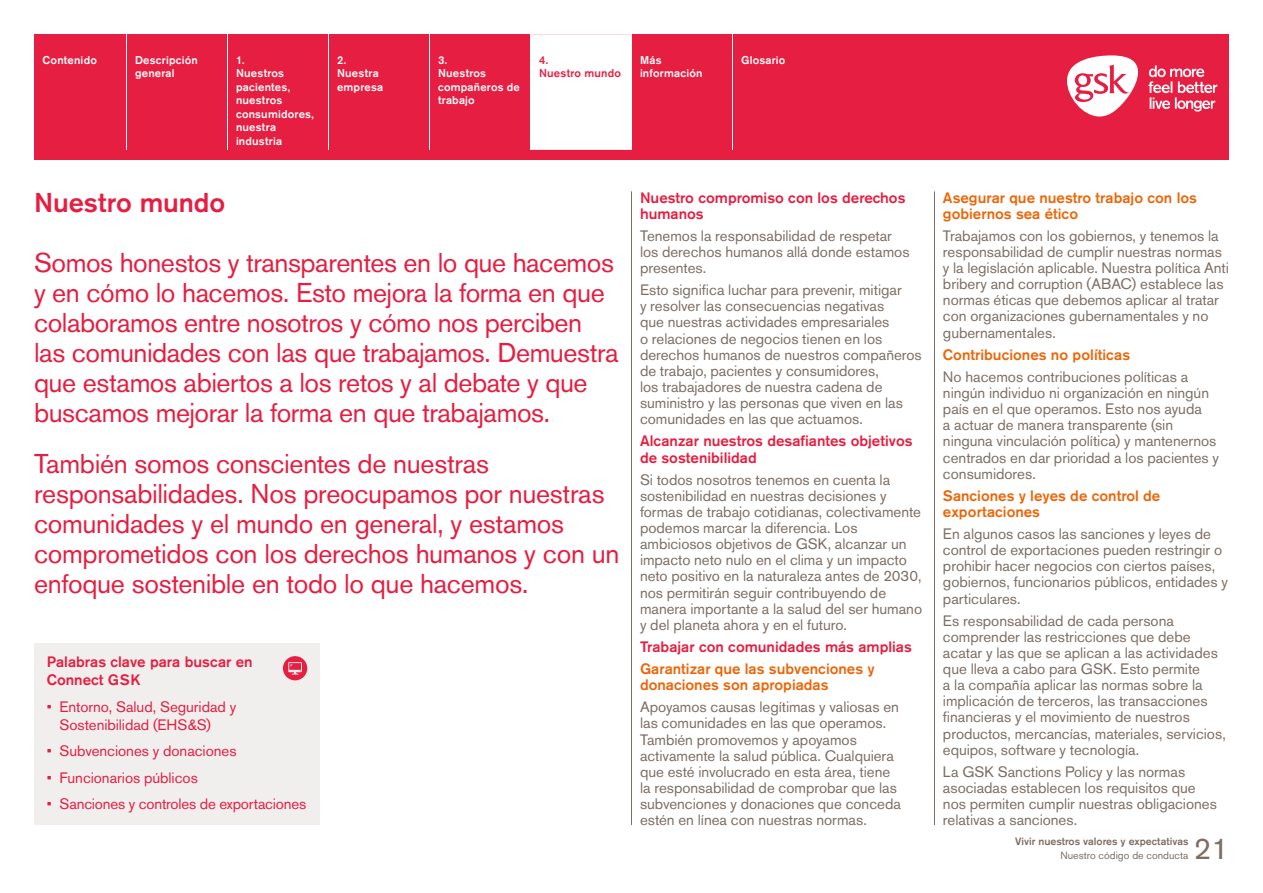
<style>
.page{position:relative;width:1263px;height:893px;background:#fff}
.page>*{position:absolute;margin:0;border:0;box-sizing:border-box;transform-origin:0 0}
.t1{font:30px "Akzidenz Grotesk GSK";color:#7d6e65}
.Standfirst{font:27px/30px "Akzidenz Grotesk GSK";letter-spacing:-.015em;color:#e61e41}
.Head_1{font:500 27px "Akzidenz Grotesk GSK";color:#e61e41}
.BodyText{font:15px/16.2px "Akzidenz Grotesk GSK";color:#7d6e65}
.Head_3{font:500 15px/16.2px "Akzidenz Grotesk GSK";color:#ec6608}
.Head_3-2{font:500 15px/16.2px "Akzidenz Grotesk GSK";color:#e61e41}
.Bullets{font:15px/18px "Akzidenz Grotesk GSK";letter-spacing:-.005em;color:#e61e41}
.t2{font:500 11.25px/13.5px "Akzidenz Grotesk GSK";letter-spacing:.02em;color:#fff}
.t3{font:500 11.25px/13.5px "Akzidenz Grotesk GSK";letter-spacing:.02em;color:#e61e41}
.t4{font:500 10.5px "Akzidenz Grotesk GSK";color:#7d6e65}
.t5{font:10.5px "Akzidenz Grotesk GSK";color:#7d6e65}
</style>
<div class="page">
<div style="left:34px;top:34px;width:1195px;height:126px;background:#e61e41"></div>
<div style="left:531px;top:34px;width:100px;height:116px;background:#fff"></div>
<hr style="left:126px;top:34px;width:1px;height:116px;background:#fff">
<hr style="left:227px;top:34px;width:1px;height:116px;background:#fff">
<hr style="left:328px;top:34px;width:1px;height:116px;background:#fff">
<hr style="left:429px;top:34px;width:1px;height:116px;background:#fff">
<hr style="left:530px;top:34px;width:1px;height:116px;background:#fff">
<hr style="left:631px;top:34px;width:1px;height:116px;background:#fff">
<hr style="left:732px;top:34px;width:1px;height:116px;background:#fff">
<svg style="left:1148px;top:65px;width:69px;height:47px"></svg>
<svg style="left:1067px;top:55px;width:71px;height:62px"></svg>
<hr style="left:631px;top:191px;width:1px;height:634px;background:#7d6e65">
<hr style="left:934px;top:191px;width:1px;height:634px;background:#7d6e65">
<div style="left:34px;top:643px;width:286px;height:182px;background:#f1efee"></div>
<div style="left:283px;top:656px;width:24px;height:24px;background:#e61e41;border-radius:50%"></div>
<svg style="left:288px;top:662px;width:14px;height:12px"></svg>
<p class="t2" style="left:43px;top:53px;width:56px">Contenido</p>
<p class="t2" style="left:135px;top:53px;width:64px">Descripción general</p>
<p class="t2" style="left:236px;top:53px;width:79px">1.<br>Nuestros pacientes, nuestros consumidores, nuestra industria</p>
<p class="t2" style="left:337px;top:53px;width:48px">2.<br>Nuestra empresa</p>
<p class="t2" style="left:438px;top:53px;width:83px">3.<br>Nuestros compañeros de trabajo</p>
<p class="t3" style="left:539px;top:53px;width:83px">4.<br>Nuestro mundo</p>
<p class="t2" style="left:640px;top:53px;width:64px">Más información</p>
<p class="t2" style="left:741px;top:53px;width:46px">Glosario</p>
<p class="Head_1" style="left:34px;top:185px;width:193px">Nuestro mundo</p>
<p class="Standfirst" style="left:34px;top:247px;width:586px">Somos honestos y transparentes en lo que hacemos y en cómo lo hacemos. Esto mejora la forma en que colaboramos entre nosotros y cómo nos perciben las comunidades con las que trabajamos. Demuestra que estamos abiertos a los retos y al debate y que buscamos mejorar la forma en que trabajamos.</p>
<p class="Standfirst" style="left:34px;top:448px;width:587px">También somos conscientes de nuestras responsabilidades. Nos preocupamos por nuestras comunidades y el mundo en general, y estamos comprometidos con los derechos humanos y con un enfoque sostenible en todo lo que hacemos.</p>
<p class="Head_3-2" style="left:47px;top:653px;width:207px;line-height:18px">Palabras clave para buscar en<br>Connect GSK</p>
<p class="Bullets" style="left:60px;top:698px;width:178px;text-indent:-13px">• Entorno, Salud, Seguridad y<br>Sostenibilidad (EHS&amp;S)</p>
<p class="Bullets" style="left:47px;top:742px;width:191px">• Subvenciones y donaciones</p>
<p class="Bullets" style="left:47px;top:769px;width:153px">• Funcionarios públicos</p>
<p class="Bullets" style="left:47px;top:795px;width:261px">• Sanciones y controles de exportaciones</p>
<p class="Head_3-2" style="left:640px;top:189px;width:267px">Nuestro compromiso con los derechos humanos</p>
<p class="BodyText" style="left:640px;top:227px;width:271px">Tenemos la responsabilidad de respetar los derechos humanos allá donde estamos presentes.</p>
<p class="BodyText" style="left:640px;top:282px;width:283px">Esto significa luchar para prevenir, mitigar<br>y resolver las consecuencias negativas<br>que nuestras actividades empresariales<br>o relaciones de negocios tienen en los derechos humanos de nuestros compañeros de trabajo, pacientes y consumidores,<br>los trabajadores de nuestra cadena de suministro y las personas que viven en las comunidades en las que actuamos.</p>
<p class="Head_3-2" style="left:640px;top:433px;width:274px">Alcanzar nuestros desafiantes objetivos de sostenibilidad</p>
<p class="BodyText" style="left:640px;top:471px;width:284px">Si todos nosotros tenemos en cuenta la sostenibilidad en nuestras decisiones y formas de trabajo cotidianas, colectivamente podemos marcar la diferencia. Los ambiciosos objetivos de GSK, alcanzar un impacto neto nulo en el clima y un impacto neto positivo en la naturaleza antes de 2030, nos permitirán seguir contribuyendo de manera importante a la salud del ser humano y del planeta ahora y en el futuro.</p>
<p class="Head_3-2" style="left:640px;top:638px;width:273px">Trabajar con comunidades más amplias</p>
<p class="Head_3" style="left:640px;top:660px;width:236px">Garantizar que las subvenciones y donaciones son apropiadas</p>
<p class="BodyText" style="left:640px;top:699px;width:262px">Apoyamos causas legítimas y valiosas en las comunidades en las que operamos.<br>También promovemos y apoyamos activamente la salud pública. Cualquiera que esté involucrado en esta área, tiene la responsabilidad de comprobar que las subvenciones y donaciones que conceda estén en línea con nuestras normas.</p>
<p class="Head_3" style="left:943px;top:189px;width:255px">Asegurar que nuestro trabajo con los gobiernos sea ético</p>
<p class="BodyText" style="left:943px;top:227px;width:287px">Trabajamos con los gobiernos, y tenemos la responsabilidad de cumplir nuestras normas y la legislación aplicable. Nuestra política Anti bribery and corruption (ABAC) establece las normas éticas que debemos aplicar al tratar con organizaciones gubernamentales y no gubernamentales.</p>
<p class="Head_3" style="left:943px;top:346px;width:189px">Contribuciones no políticas</p>
<p class="BodyText" style="left:943px;top:368px;width:278px">No hacemos contribuciones políticas a ningún individuo ni organización en ningún país en el que operamos. Esto nos ayuda<br>a actuar de manera transparente (sin ninguna vinculación política) y mantenernos centrados en dar prioridad a los pacientes y consumidores.</p>
<p class="Head_3" style="left:943px;top:487px;width:219px">Sanciones y leyes de control de exportaciones</p>
<p class="BodyText" style="left:943px;top:526px;width:286px">En algunos casos las sanciones y leyes de control de exportaciones pueden restringir o prohibir hacer negocios con ciertos países, gobiernos, funcionarios públicos, entidades y particulares.</p>
<p class="BodyText" style="left:943px;top:612px;width:284px">Es responsabilidad de cada persona comprender las restricciones que debe acatar y las que se aplican a las actividades que lleva a cabo para GSK. Esto permite<br>a la compañía aplicar las normas sobre la implicación de terceros, las transacciones financieras y el movimiento de nuestros productos, mercancías, materiales, servicios, equipos, software y tecnología.</p>
<p class="BodyText" style="left:943px;top:763px;width:275px">La GSK Sanctions Policy y las normas asociadas establecen los requisitos que nos permiten cumplir nuestras obligaciones relativas a sanciones.</p>
<p class="t4" style="left:1015px;top:835px;width:175px">Vivir nuestros valores y expectativas</p>
<p class="t5" style="left:1060px;top:848px;width:130px">Nuestro código de conducta</p>
<h1 class="t1" style="left:1194px;top:829px;width:36px">21</h1>
</div>
